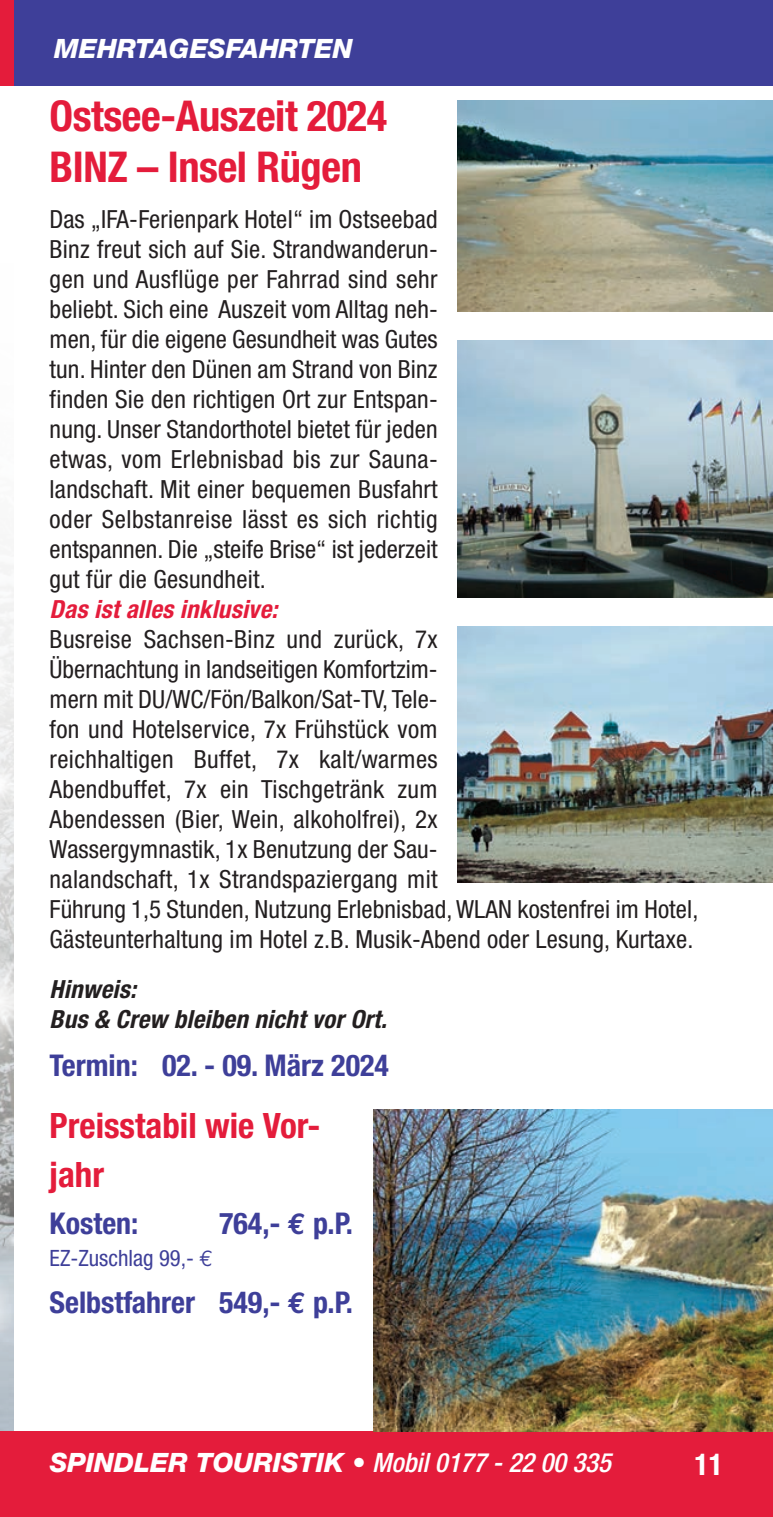
<style>
.page{position:relative;width:773px;height:1517px;background:#fff}
.page>*{position:absolute;margin:0;border:0;box-sizing:border-box;transform-origin:0 0}
.t1{font:700 condensed 42.5px/51px "Helvetica Neue";letter-spacing:-.01em;color:#e41c3b}
.t2{font:700 condensed 35px/48.5px "Helvetica Neue";color:#e41c3b}
.t3{font:700 condensed 30px "Helvetica Neue";color:#3e3f99}
.t4{font:700 condensed 30px "Helvetica Neue";color:#fff}
.t5{font:italic 800 26.75px "Helvetica Neue";color:#fff}
.t6{font:condensed 25px/30px "Helvetica Neue";letter-spacing:.01em;color:#231f20;text-align:justify}
.t7{font:italic 700 condensed 25px/30px "Helvetica Neue";color:#231f20}
.t8{font:italic 700 condensed 25px "Helvetica Neue";color:#e41c3b}
.t9{font:condensed 22.5px "Helvetica Neue";color:#3e3f99}
.s1{font-family:"Euro Mono";font-stretch:normal}
.s2{font-weight:400;font-style:normal;font-stretch:condensed}
.s3{font-weight:500;font-stretch:condensed}
</style>
<div class="page">
<svg style="left:0;top:85px;width:14px;height:1346px"></svg>
<div style="left:0;top:1431px;width:772px;height:85px;background:#e41c3b"></div>
<div style="left:14px;top:0;width:758px;height:85px;background:#3e3f99"></div>
<div style="left:0;top:0;width:14px;height:85px;background:#e41c3b"></div>
<img style="left:457px;top:101px;width:315px;height:210px">
<img style="left:373px;top:1110px;width:399px;height:321px">
<img style="left:457px;top:341px;width:315px;height:256px">
<img style="left:457px;top:626px;width:315px;height:256px">
<p class="t5" style="left:54px;top:39px;width:300px">MEHRTAGESFAHRTEN</p>
<p class="t1" style="left:50px;top:94px;width:339px">Ostsee-Auszeit 2024<br>BINZ – Insel Rügen</p>
<p class="t6" style="left:50px;top:206px;width:390px">Das „IFA-Ferienpark Hotel“ im Ostseebad Binz freut sich auf Sie. Strandwanderun&shy;gen und Ausflüge per Fahrrad sind sehr beliebt. Sich eine Auszeit vom Alltag neh&shy;men, für die eigene Gesundheit was Gutes tun. Hinter den Dünen am Strand von Binz finden Sie den richtigen Ort zur Entspan&shy;nung. Unser Standorthotel bietet für jeden etwas, vom Erlebnisbad bis zur Sauna&shy;landschaft. Mit einer bequemen Busfahrt oder Selbstanreise lässt es sich richtig entspannen. Die „steife Brise“ ist jederzeit gut für die Gesundheit.</p>
<p class="t8" style="left:50px;top:600px;width:234px">Das ist alles inklusive:</p>
<p class="t6" style="left:50px;top:626px;width:650px;text-align:left">Busreise Sachsen-Binz und zurück, 7x<br>Übernachtung in landseitigen Komfortzim-<br>mern mit DU/WC/Fön/Balkon/Sat-TV, Tele-<br>fon und Hotelservice, 7x Frühstück vom<br>reichhaltigen Buffet, 7x kalt/warmes<br>Abendbuffet, 7x ein Tischgetränk zum<br>Abendessen (Bier, Wein, alkoholfrei), 2x<br>Wassergymnastik, 1x Benutzung der Sau-<br>nalandschaft, 1x Strandspaziergang mit<br>Führung 1,5 Stunden, Nutzung Erlebnisbad, WLAN kostenfrei im Hotel, Gästeunterhaltung im Hotel z.B. Musik-Abend oder Lesung, Kurtaxe.</p>
<p class="t7" style="left:50px;top:976px;width:343px">Hinweis:<br>Bus &amp; Crew bleiben nicht vor Ort.</p>
<p class="t3" style="left:50px;top:1054px;width:341px">Termin: 02. - 09. März 2024</p>
<p class="t2" style="left:50px;top:1104px;width:272px">Preisstabil wie Vor&shy;jahr</p>
<p class="t3" style="left:50px;top:1212px;width:90px">Kosten:</p>
<p class="t3" style="left:219px;top:1212px;width:135px">764,- <span class="s1">€</span> p.P.</p>
<p class="t9" style="left:50px;top:1250px;width:165px">EZ-Zuschlag 99,- <span class="s1">€</span></p>
<p class="t3" style="left:50px;top:1291px;width:305px">Selbstfahrer 549,- <span class="s1">€</span> p.P.</p>
<p class="t5" style="left:50px;top:1453px;width:567px">SPINDLER TOURISTIK <span class="s2">•</span> <span class="s3">Mobil0177 - 22 00 335</span></p>
<p class="t4" style="left:694px;top:1453px;width:30px">11</p>
</div>
